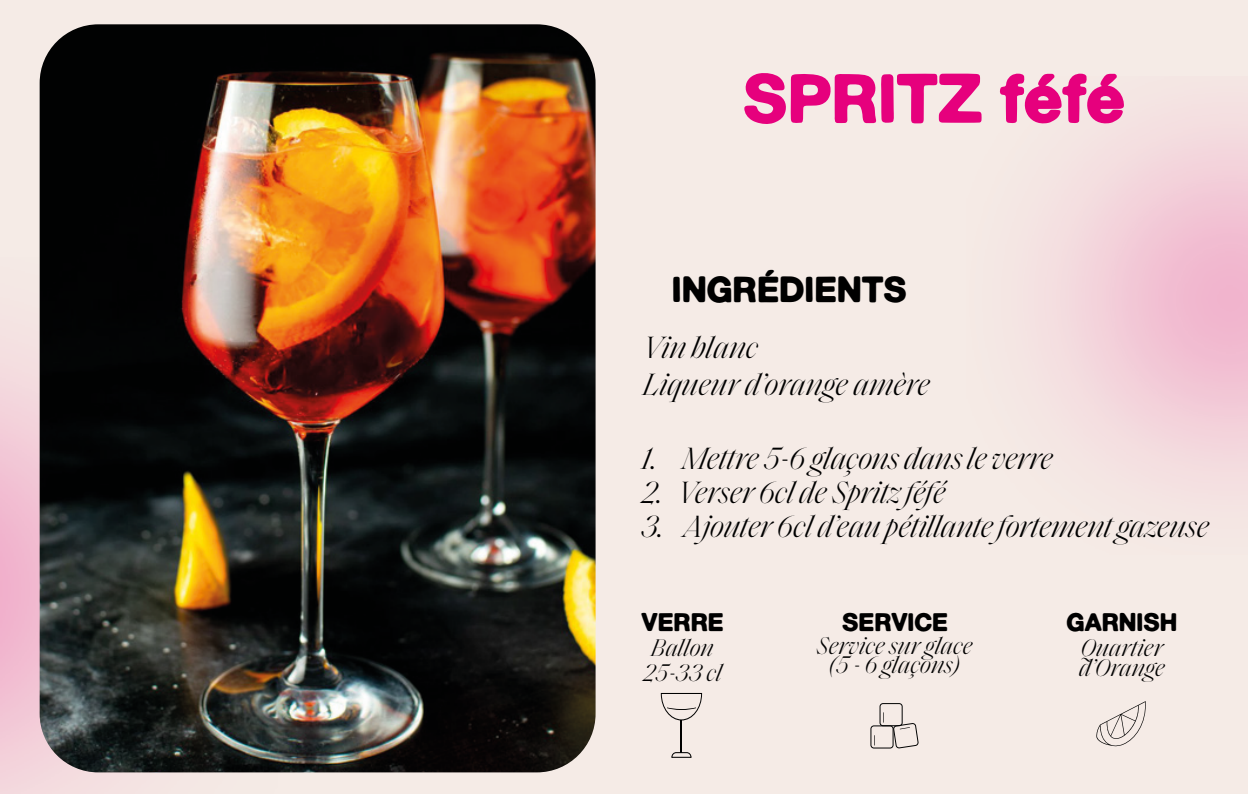
<style>
.page{position:relative;width:1248px;height:794px;background:#fff}
.page>*{position:absolute;margin:0;border:0;box-sizing:border-box;transform-origin:0 0}
.t1{font:66.4px "Generic G20 FR Classic";color:#e6007d}
.t2{font:34.8px "Generic G20 FR Classic";color:#000}
.t3{font:italic 300 31.2px/37.6px "Saol Display";letter-spacing:-.01em;color:#000}
.t4{font:italic 300 24.4px/19.6px "Saol Display";color:#000;text-align:center}
.t5{font:24.4px "Generic G20 FR Classic";color:#000}
</style>
<div class="page">
<div style="left:0;top:0;width:1247px;height:794px;background:#f5ebe6"></div>
<img style="left:0;top:257px;width:277px;height:537px">
<div style="left:870px;top:725px;width:23px;height:23px;border:1px solid #010202;border-radius:3px"></div>
<div style="left:879px;top:703px;width:23px;height:23px;border:1px solid #010202;border-radius:3px"></div>
<svg style="left:892px;top:722px;width:26px;height:26px"></svg>
<hr style="left:681px;top:720px;width:1px;height:32px;background:#000">
<svg style="left:660px;top:693px;width:42px;height:28px"></svg>
<svg style="left:671px;top:751px;width:20px;height:7px"></svg>
<svg style="left:1096px;top:701px;width:50px;height:45px"></svg>
<img style="left:40px;top:24px;width:555px;height:748px">
<h1 class="t1" style="left:742px;top:58px;width:384px">SPRITZ féfé</h1>
<p class="t2" style="left:671px;top:268px;width:236px">INGRÉDIENTS</p>
<p class="t3" style="left:643px;top:326px;width:288px">Vin blanc<br>Liqueur d’orange amère</p>
<p class="t3" style="left:641px;top:437px;width:413px">1. Mettre 5-6 glaçons dans le verre</p>
<p class="t3" style="left:641px;top:471px;width:310px">2. Verser 6cl de Spritz féfé</p>
<p class="t3" style="left:641px;top:506px;width:569px">3. Ajouter 6cl d’eau pétillante fortement gazeuse</p>
<p class="t5" style="left:641px;top:607px;width:84px">VERRE</p>
<p class="t4" style="left:643px;top:634px;width:80px;line-height:24.4px">Ballon<br>25-33 cl</p>
<p class="t5" style="left:842px;top:607px;width:108px">SERVICE</p>
<p class="t4" style="left:816px;top:634px;width:158px">Service sur glace (5 - 6 glaçons)</p>
<p class="t5" style="left:1066px;top:607px;width:112px">GARNISH</p>
<p class="t4" style="left:1078px;top:636px;width:87px;text-align:left">Quartier d’Orange</p>
</div>
